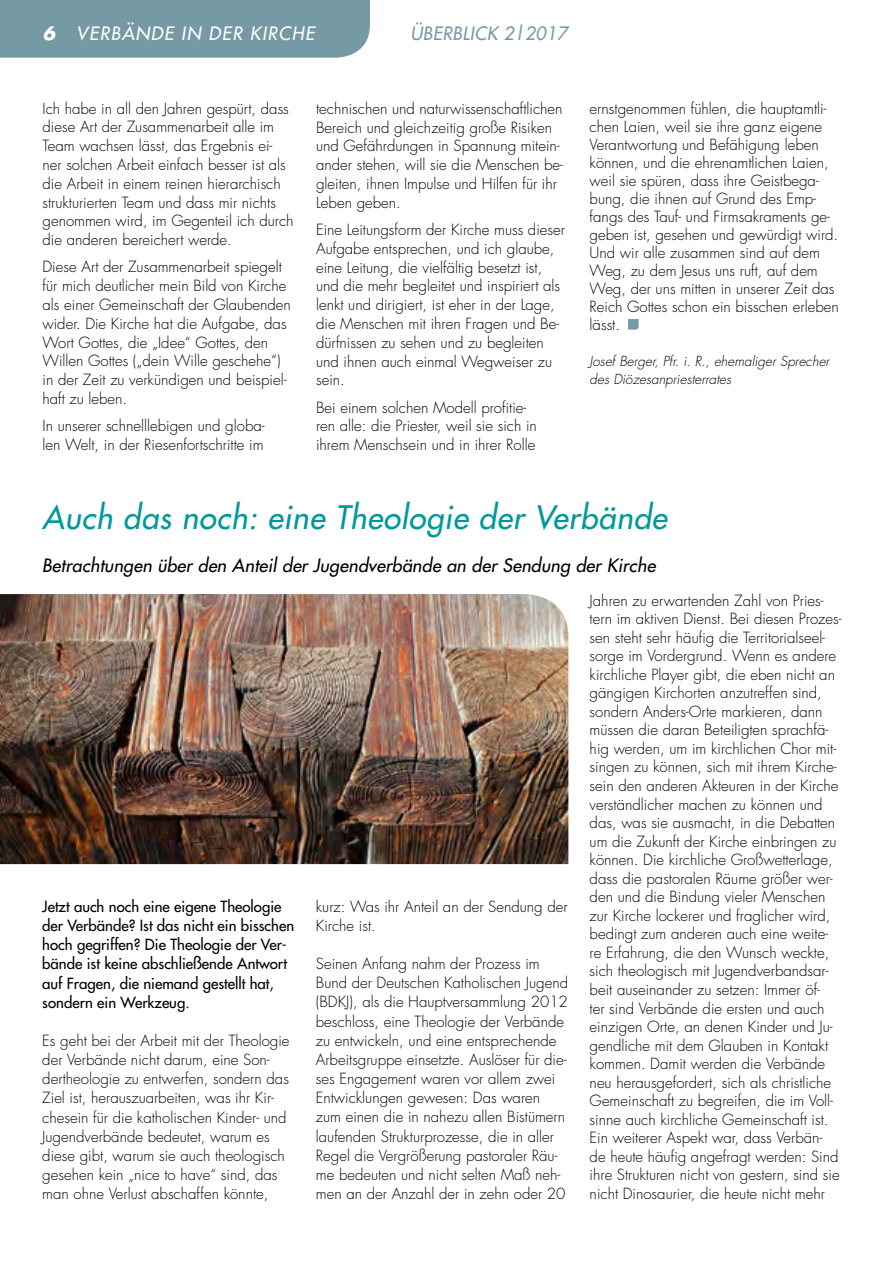
<style>
.page{position:relative;width:893px;height:1263px;background:#fff}
.page>*{position:absolute;margin:0;border:0;box-sizing:border-box;transform-origin:0 0}
.t1{font:italic 31.5px "Futura";letter-spacing:.02em;color:#099}
.t2{font:italic 18px "Futura";letter-spacing:.01em;color:#000}
.t3{font:italic 18px "Futura";letter-spacing:.07em;color:#fff}
.t4{font:italic 18px "Futura";letter-spacing:.02em;color:#769aa3}
.t5{font:300 15px/18.6px "Futura";color:#000}
.t6{font:15px/19.2px "Futura";color:#000}
.t7{font:italic 300 13.5px/18px "Futura";color:#000}
.s1{font-weight:700}
</style>
<div class="page">
<div style="left:0;top:0;width:370px;height:58px;background:#769aa3"></div>
<svg style="left:628px;top:319px;width:11px;height:11px"></svg>
<img style="left:0;top:594px;width:568px;height:270px">
<p class="t3" style="left:43px;top:22px;width:273px"><span class="s1">6</span> Verbände in der Kirche</p>
<p class="t4" style="left:410px;top:22px;width:24px">ÜBERB</p>
<p class="t4" style="left:463px;top:22px;width:106px">LICK 2|2017</p>
<p class="t5" style="left:43px;top:99px;width:253px">Ich habe in all den Jahren gespürt, dass diese Art der Zusammenarbeit alle im Team wachsen lässt, das Ergebnis ei&shy;ner solchen Arbeit einfach besser ist als die Arbeit in einem reinen hierarchisch strukturierten Team und dass mir nichts genommen wird, im Gegenteil ich durch die anderen bereichert werde.</p>
<p class="t5" style="left:43px;top:258px;width:250px">Diese Art der Zusammenarbeit spiegelt für mich deutlicher mein Bild von Kirche als einer Gemeinschaft der Glaubenden wider. Die Kirche hat die Aufgabe, das Wort Gottes, die „Idee“ Gottes, den Willen Gottes („dein Wille geschehe“) in der Zeit zu verkündigen und beispiel&shy;haft zu leben.</p>
<p class="t5" style="left:43px;top:417px;width:224px">In unserer schnelllebigen und globa&shy;len Welt, in der Riesenfortschritte im</p>
<p class="t5" style="left:316px;top:99px;width:248px">technischen und naturwissenschaftlichen Bereich und gleichzeitig große Risiken und Gefährdungen in Spannung mitein&shy;ander stehen, will sie die Menschen be&shy;gleiten, ihnen Impulse und Hilfen für ihr Leben geben.</p>
<p class="t5" style="left:316px;top:220px;width:250px">Eine Leitungsform der Kirche muss dieser Aufgabe entsprechen, und ich glaube, eine Leitung, die vielfältig besetzt ist, und die mehr begleitet und inspiriert als lenkt und dirigiert, ist eher in der Lage, die Menschen mit ihren Fragen und Be&shy;dürfnissen zu sehen und zu begleiten und ihnen auch einmal Wegweiser zu sein.</p>
<p class="t5" style="left:316px;top:398px;width:222px">Bei einem solchen Modell profitie&shy;ren alle: die Priester, weil sie sich in ihrem Menschsein und in ihrer Rolle</p>
<p class="t5" style="left:590px;top:100px;width:251px;line-height:18px">ernstgenommen fühlen, die hauptamtli&shy;chen Laien, weil sie ihre ganz eigene Verantwortung und Befähigung leben können, und die ehrenamtlichen Laien, weil sie spüren, dass ihre Geistbega&shy;bung, die ihnen auf Grund des Emp&shy;fangs des Tauf- und Firmsakraments ge&shy;geben ist, gesehen und gewürdigt wird.<br>Und wir alle zusammen sind auf dem Weg, zu dem Jesus uns ruft, auf dem Weg, der uns mitten in unserer Zeit das Reich Gottes schon ein bisschen erleben lässt.</p>
<p class="t7" style="left:590px;top:352px;width:241px">Josef Berger, Pfr. i. R., ehemaliger Sprecher des Diözesanpriesterrates</p>
<h1 class="t1" style="left:42px;top:497px;width:626px">Auch das noch: eine Theologie der Verbände</h1>
<p class="t2" style="left:42px;top:553px;width:615px">Betrachtungen über den Anteil der Jugendverbände an der Sendung der Kirche</p>
<p class="t6" style="left:42px;top:897px;width:253px">Jetzt auch noch eine eigene Theologie der Verbände? Ist das nicht ein bisschen hoch gegriffen? Die Theologie der Ver&shy;bände ist keine abschließende Antwort auf Fragen, die niemand gestellt hat, sondern ein Werkzeug.</p>
<p class="t5" style="left:42px;top:1031px;width:249px;line-height:19.2px">Es geht bei der Arbeit mit der Theologie der Verbände nicht darum, eine Son&shy;dertheologie zu entwerfen, sondern das Ziel ist, herauszuarbeiten, was ihr Kir&shy;chesein für die katholischen Kinder- und Jugendverbände bedeutet, warum es diese gibt, warum sie auch theologisch gesehen kein „nice to have“ sind, das man ohne Verlust abschaffen könnte,</p>
<p class="t5" style="left:316px;top:897px;width:253px;line-height:19.2px">kurz: Was ihr Anteil an der Sendung der<br>Kirche ist.</p>
<p class="t5" style="left:316px;top:954px;width:254px;line-height:19.2px">Seinen Anfang nahm der Prozess im Bund der Deutschen Katholischen Jugend (BDKJ), als die Hauptversammlung 2012 beschloss, eine Theologie der Verbände zu entwickeln, und eine entsprechende Arbeitsgruppe einsetzte. Auslöser für die&shy;ses Engagement waren vor allem zwei Entwicklungen gewesen: Das waren zum einen die in nahezu allen Bistümern laufenden Strukturprozesse, die in aller Regel die Vergrößerung pastoraler Räu&shy;me bedeuten und nicht selten Maß neh&shy;men an der Anzahl der in zehn oder 20</p>
<p class="t5" style="left:590px;top:591px;width:253px">Jahren zu erwartenden Zahl von Pries&shy;tern im aktiven Dienst. Bei diesen Prozes&shy;sen steht sehr häufig die Territorialseel&shy;sorge im Vordergrund. Wenn es andere kirchliche Player gibt, die eben nicht an gängigen Kirchorten anzutreffen sind, sondern Anders-Orte markieren, dann müssen die daran Beteiligten sprachfä&shy;hig werden, um im kirchlichen Chor mit&shy;singen zu können, sich mit ihrem Kirche&shy;sein den anderen Akteuren in der Kirche verständlicher machen zu können und das, was sie ausmacht, in die Debatten um die Zukunft der Kirche einbringen zu können. Die kirchliche Großwetterlage, dass die pastoralen Räume größer wer&shy;den und die Bindung vieler Menschen zur Kirche lockerer und fraglicher wird, bedingt zum anderen auch eine weite&shy;re Erfahrung, die den Wunsch weckte, sich theologisch mit Jugendverbandsar&shy;beit auseinander zu setzen: Immer öf-<br>ter sind Verbände die ersten und auch einzigen Orte, an denen Kinder und Ju&shy;gendliche mit dem Glauben in Kontakt kommen. Damit werden die Verbände neu herausgefordert, sich als christliche Gemeinschaft zu begreifen, die im Voll&shy;sinne auch kirchliche Gemeinschaft ist.<br>Ein weiterer Aspekt war, dass Verbän&shy;de heute häufig angefragt werden: Sind ihre Strukturen nicht von gestern, sind sie nicht Dinosaurier, die heute nicht mehr</p>
</div>
